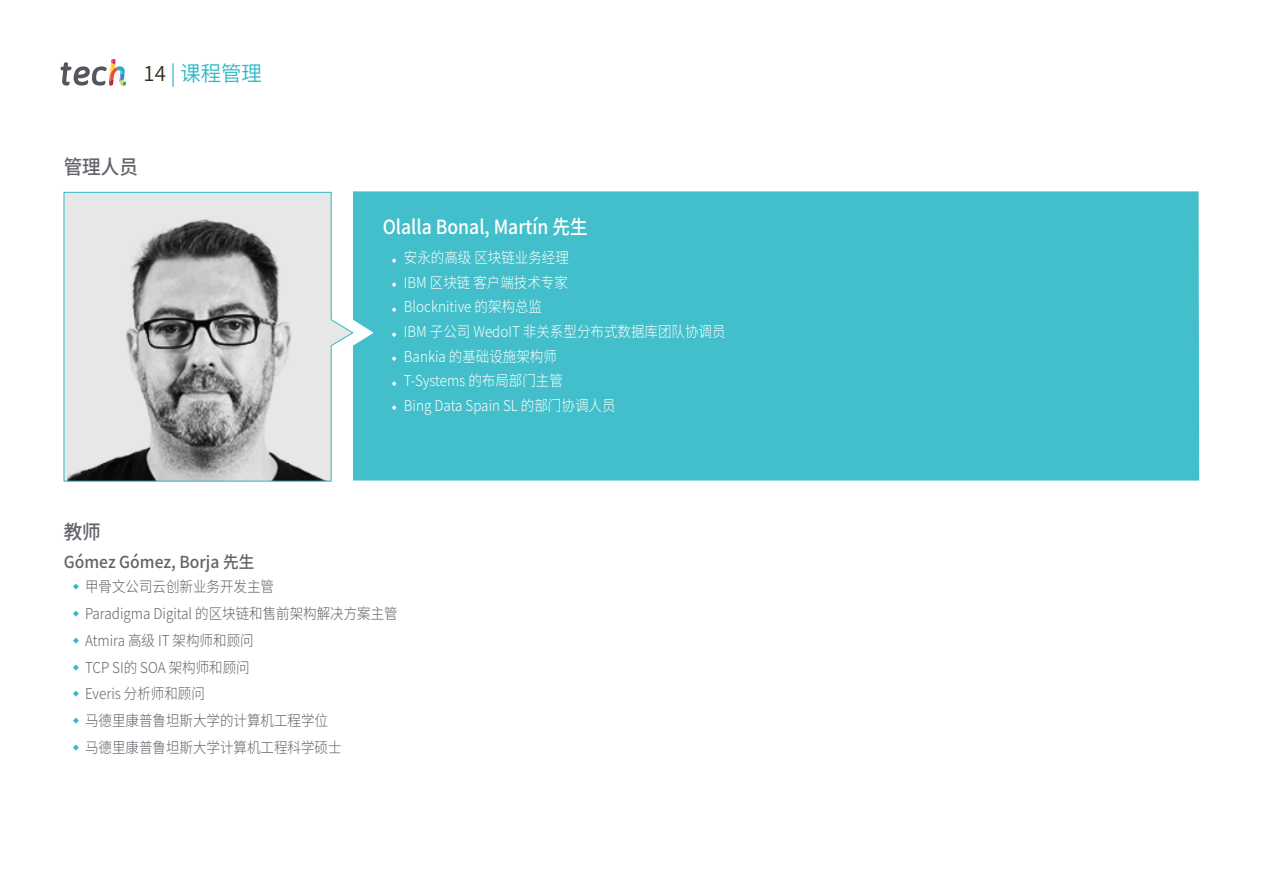
<style>
.page{position:relative;width:1263px;height:893px;background:#fff}
.page>*{position:absolute;margin:0;border:0;box-sizing:border-box;transform-origin:0 0}
.t1{font:21px "Source Han Sans CN";color:#2db8c5}
.t2{font:500 19.5px "Source Han Sans CN";color:#fff;scale:.9 1}
.t3{font:500 19.5px "Source Han Sans CN";color:#61646a;scale:.95 1}
.t4{font:500 16.5px "Source Han Sans CN";color:#61646a;scale:.95 1}
.t5{font:300 15px/26.7px "Source Han Sans CN";color:#61646a;scale:.9 1}
.t6{font:300 15px/24.6px "Source Han Sans CN";color:#fff;scale:.9 1}
.s1{color:#312e20}
</style>
<div class="page">
<svg style="left:61px;top:59px;width:65px;height:27px"></svg>
<svg style="left:64px;top:192px;width:289px;height:289px;background:#c0c2c2"></svg>
<div style="left:353px;top:191px;width:846px;height:289px;background:#42bfca"></div>
<svg style="left:392px;top:258px;width:5px;height:5px"></svg>
<svg style="left:392px;top:282px;width:5px;height:5px"></svg>
<svg style="left:392px;top:307px;width:5px;height:5px"></svg>
<svg style="left:392px;top:332px;width:5px;height:5px"></svg>
<svg style="left:392px;top:356px;width:5px;height:5px"></svg>
<svg style="left:392px;top:381px;width:5px;height:5px"></svg>
<svg style="left:392px;top:406px;width:5px;height:5px"></svg>
<h1 class="t1" style="left:144px;top:61px;width:120px"><span class="s1">14</span> | 课程管理</h1>
<h2 class="t3" style="left:64px;top:156px;width:80px">管理人员</h2>
<h2 class="t3" style="left:64px;top:520px;width:41px">教师</h2>
<h2 class="t2" style="left:383px;top:216px;width:229px">Olalla Bonal, Martín 先生</h2>
<p class="t6" style="left:404px;top:246px;width:359px">安永的高级 区块链业务经理<br>IBM 区块链 客户端技术专家<br>Blocknitive 的架构总监<br>IBM 子公司 WedoIT 非关系型分布式数据库团队协调员<br>Bankia 的基础设施架构师<br>T-Systems 的布局部门主管<br>Bing Data Spain SL 的部门协调人员</p>
<p class="t4" style="left:64px;top:552px;width:202px">Gómez Gómez, Borja 先生</p>
<p class="t5" style="left:85px;top:574px;width:349px">甲骨文公司云创新业务开发主管<br>Paradigma Digital 的区块链和售前架构解决方案主管<br>Atmira 高级 IT 架构师和顾问<br>TCP SI的 SOA 架构师和顾问<br>Everis 分析师和顾问<br>马德里康普鲁坦斯大学的计算机工程学位<br>马德里康普鲁坦斯大学计算机工程科学硕士</p>
</div>
